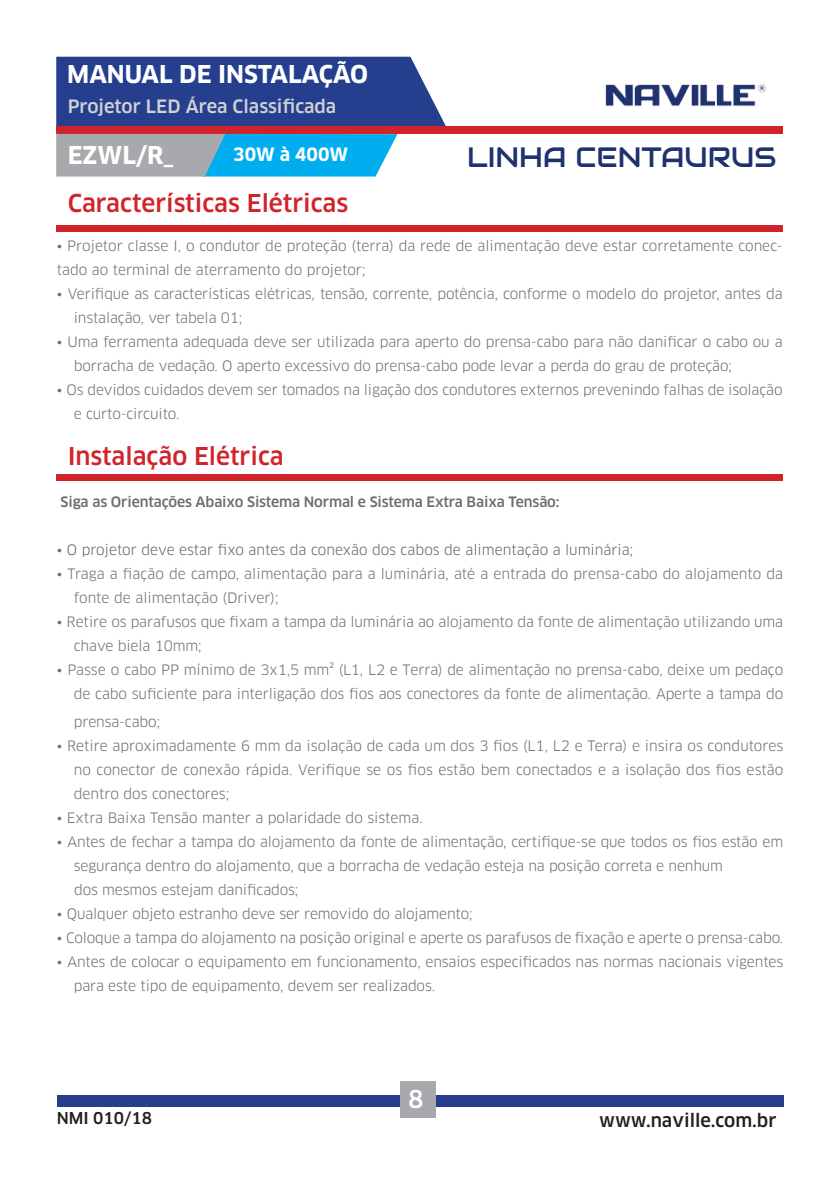
<style>
.page{position:relative;width:840px;height:1191px;background:#fff}
.page>*{position:absolute;margin:0;border:0;box-sizing:border-box;transform-origin:0 0}
.t1{font:28px "Audiowide";color:#1d326f}
.t2{font:500 24px "Clan OT";color:#d1232a}
.t3{font:700 24px "Clan OT";color:#fff}
.t4{font:500 24px "Clan OT";color:#fff}
.t5{font:500 18px "Clan OT";color:#d1d2d4}
.t6{font:500 18px "Clan OT";color:#231f20}
.t7{font:700 18px "Clan OT";color:#fff}
.t8{font:500 16px "Clan OT";color:#231f20}
.t9{font:14px/24px "Clan OT";letter-spacing:-.01em;color:#6c6d70}
.t10{font:14px "Clan OT";color:#636366}
.t11{font:500 14px "Clan OT";letter-spacing:-.01em;color:#6c6d70}
.s1{color:#6c6d70}
</style>
<div class="page">
<div style="left:57px;top:1094px;width:725px;height:12px;background:#253f8e"></div>
<div style="left:399px;top:1081px;width:36px;height:37px;background:#a8a9ad"></div>
<div style="left:56px;top:126px;width:726px;height:8px;background:#d1232a"></div>
<svg style="left:56px;top:57px;width:390px;height:119px;background:#4f6da4"></svg>
<img style="left:605px;top:84px;width:161px;height:23px">
<div style="left:57px;top:225px;width:725px;height:6px;background:#d1232a"></div>
<div style="left:57px;top:474px;width:725px;height:6px;background:#d1232a"></div>
<h2 class="t3" style="left:67px;top:60px;width:302px">MANUAL DE INSTALAÇÃO</h2>
<p class="t5" style="left:68px;top:95px;width:270px">Projetor LED Área Classificada</p>
<h2 class="t3" style="left:68px;top:141px;width:107px">EZWL/R_</h2>
<p class="t7" style="left:233px;top:144px;width:117px">30W à 400W</p>
<h1 class="t1" style="left:467px;top:139px;width:310px">LINHA CENTAURUS</h1>
<h2 class="t2" style="left:68px;top:189px;width:282px">Características Elétricas</h2>
<p class="t9" style="left:57px;top:233px;width:727px">• Projetor classe I, o condutor de proteção (terra) da rede de alimentação deve estar corretamente conec&shy;tado ao terminal de aterramento do projetor;</p>
<p class="t9" style="left:74px;top:281px;width:710px;text-indent:-17px">• Verifique as características elétricas, tensão, corrente, potência, conforme o modelo do projetor, antes da instalação, ver tabela 01;</p>
<p class="t9" style="left:74px;top:329px;width:710px;text-indent:-17px">• Uma ferramenta adequada deve ser utilizada para aperto do prensa-cabo para não danificar o cabo ou a borracha de vedação. O aperto excessivo do prensa-cabo pode levar a perda do grau de proteção;</p>
<p class="t9" style="left:74px;top:377px;width:710px;text-indent:-17px">• Os devidos cuidados devem ser tomados na ligação dos condutores externos prevenindo falhas de isolação e curto-circuito.</p>
<h2 class="t2" style="left:68px;top:442px;width:217px">Instalação Elétrica</h2>
<p class="t11" style="left:61px;top:493px;width:500px">Siga as Orientações Abaixo Sistema Normal e Sistema Extra Baixa Tensão:</p>
<p class="t10" style="left:57px;top:541px;width:577px"><span class="s1">•</span> O projetor deve estar fixo antes da conexão dos cabos de alimentação a luminária;</p>
<p class="t9" style="left:74px;top:561px;width:710px;text-indent:-17px">• Traga a fiação de campo, alimentação para a luminária, até a entrada do prensa-cabo do alojamento da fonte de alimentação (Driver);</p>
<p class="t9" style="left:74px;top:609px;width:710px;text-indent:-17px">• Retire os parafusos que fixam a tampa da luminária ao alojamento da fonte de alimentação utilizando uma chave biela 10mm;</p>
<p class="t9" style="left:57px;top:657px;width:727px;text-align:right">• Passe o cabo PP mínimo de 3x1,5 mm² (L1, L2 e Terra) de alimentação no prensa-cabo, deixe um pedaço de cabo suficiente para interligação dos fios aos conectores da fonte de alimentação. Aperte a tampa do</p>
<p class="t9" style="left:74px;top:709px;width:88px">prensa-cabo;</p>
<p class="t9" style="left:74px;top:733px;width:710px;text-align:justify;text-indent:-17px">• Retire aproximadamente 6 mm da isolação de cada um dos 3 fios (L1, L2 e Terra) e insira os condutores no conector de conexão rápida. Verifique se os fios estão bem conectados e a isolação dos fios estão dentro dos conectores;</p>
<p class="t9" style="left:57px;top:805px;width:367px">• Extra Baixa Tensão manter a polaridade do sistema.</p>
<p class="t9" style="left:74px;top:829px;width:710px;text-indent:-17px">• Antes de fechar a tampa do alojamento da fonte de alimentação, certifique-se que todos os fios estão em segurança dentro do alojamento, que a borracha de vedação esteja na posição correta e nenhum<br>dos mesmos estejam danificados;</p>
<p class="t9" style="left:57px;top:901px;width:417px">• Qualquer objeto estranho deve ser removido do alojamento;</p>
<p class="t9" style="left:57px;top:925px;width:727px">• Coloque a tampa do alojamento na posição original e aperte os parafusos de fixação e aperte o prensa-cabo.</p>
<p class="t9" style="left:74px;top:949px;width:710px;text-indent:-17px">• Antes de colocar o equipamento em funcionamento, ensaios especificados nas normas nacionais vigentes para este tipo de equipamento, devem ser realizados.</p>
<p class="t8" style="left:57px;top:1108px;width:97px">NMI 010/18</p>
<h2 class="t4" style="left:408px;top:1085px;width:17px">8</h2>
<p class="t6" style="left:599px;top:1109px;width:179px">www.naville.com.br</p>
</div>
